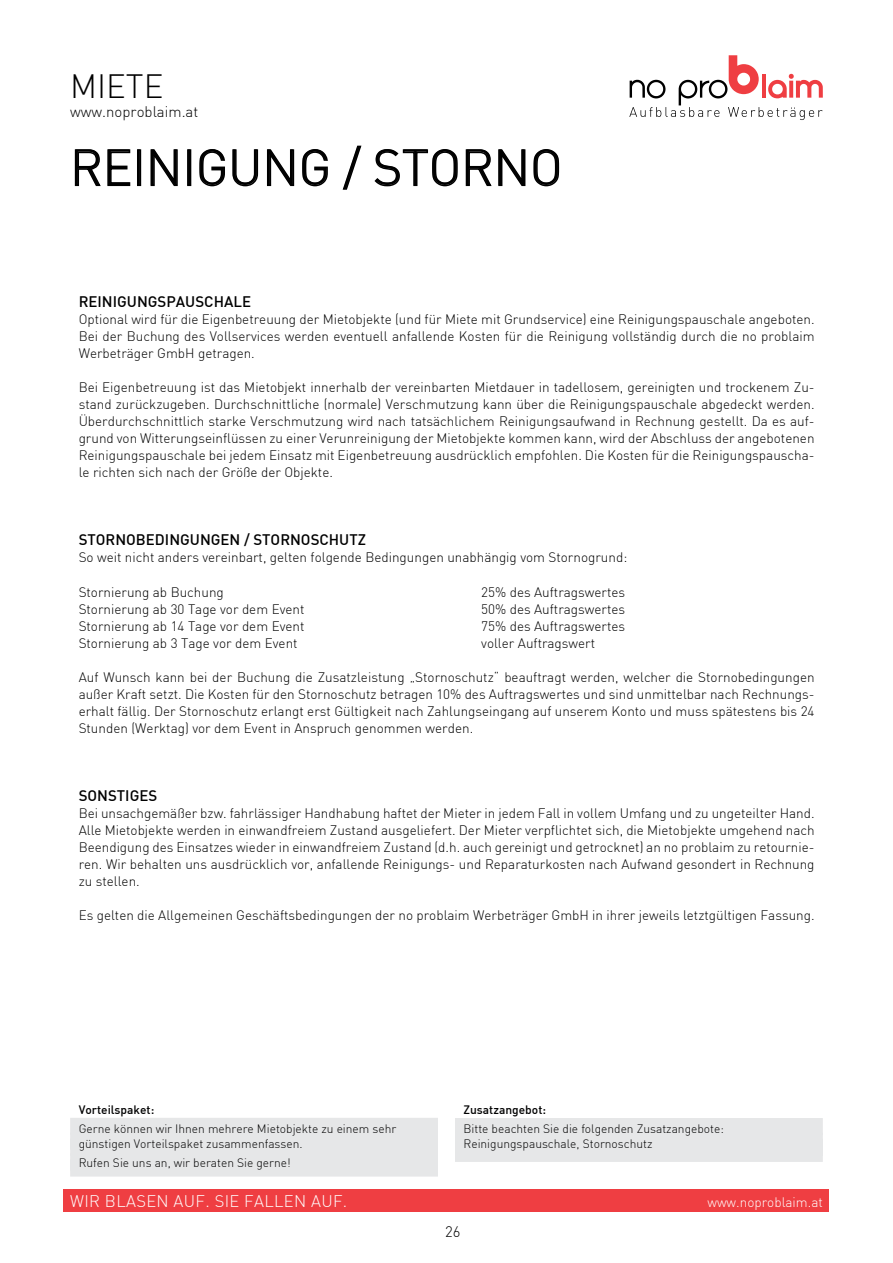
<style>
.page{position:relative;width:893px;height:1263px;background:#fff}
.page>*{position:absolute;margin:0;border:0;box-sizing:border-box;transform-origin:0 0}
.t1{font:300 49.5px "DIN";color:#000}
.t2{font:300 33px "DIN";color:#000}
.t3{font:300 16.5px "DIN";letter-spacing:.02em;color:#fff}
.t4{font:500 15px "DIN";color:#000}
.t5{font:300 15px "DIN";color:#000}
.t6{font:300 13.5px/17px "DIN";color:#000;text-align:justify}
.t7{font:300 13.5px "DIN";color:#fff}
.t8{font:300 12px/14.9px "DIN";color:#000}
.t9{font:500 12px "DIN";color:#000}
</style>
<div class="page">
<svg style="left:629px;top:55px;width:194px;height:65px"></svg>
<div style="left:64px;top:1189px;width:765px;height:23px;background:#ef3e42"></div>
<svg style="left:74px;top:149px;width:57px;height:38px"></svg>
<div style="left:137px;top:149px;width:4px;height:37px;border:2px solid #000"></div>
<svg style="left:150px;top:149px;width:28px;height:38px"></svg>
<div style="left:187px;top:149px;width:4px;height:37px;border:2px solid #000"></div>
<svg style="left:199px;top:149px;width:26px;height:38px"></svg>
<svg style="left:232px;top:149px;width:27px;height:38px"></svg>
<svg style="left:267px;top:149px;width:28px;height:38px"></svg>
<svg style="left:302px;top:149px;width:26px;height:38px"></svg>
<svg style="left:342px;top:145px;width:20px;height:45px"></svg>
<svg style="left:374px;top:149px;width:84px;height:38px"></svg>
<svg style="left:465px;top:149px;width:61px;height:38px"></svg>
<svg style="left:533px;top:149px;width:27px;height:38px"></svg>
<div style="left:70px;top:1118px;width:368px;height:17px;background:#e6e7e8"></div>
<div style="left:70px;top:1133px;width:368px;height:17px;background:#e6e7e8"></div>
<div style="left:70px;top:1139px;width:368px;height:17px;background:#e6e7e8"></div>
<div style="left:70px;top:1153px;width:368px;height:17px;background:#e6e7e8"></div>
<div style="left:70px;top:1159px;width:368px;height:17px;background:#e6e7e8"></div>
<div style="left:455px;top:1118px;width:368px;height:17px;background:#e6e7e8"></div>
<div style="left:455px;top:1133px;width:368px;height:17px;background:#e6e7e8"></div>
<div style="left:455px;top:1145px;width:368px;height:17px;background:#e6e7e8"></div>
<h2 class="t2" style="left:70px;top:66px;width:44px">Miete</h2>
<p class="t5" style="left:70px;top:102px;width:130px">www.noproblaim.at</p>
<h1 class="t1" style="left:70px;top:137px;width:494px">REINIGUNG / STORNO</h1>
<p class="t4" style="left:79px;top:292px;width:174px">REINIGUNGSPAUSCHALE</p>
<p class="t6" style="left:79px;top:311px;width:737px">Optional wird für die Eigenbetreuung der Mietobjekte (und für Miete mit Grundservice) eine Reinigungspauschale angeboten.<br>Bei der Buchung des Vollservices werden eventuell anfallende Kosten für die Reinigung vollständig durch die no problaim Werbeträger GmbH getragen.</p>
<p class="t6" style="left:79px;top:379px;width:737px">Bei Eigenbetreuung ist das Mietobjekt innerhalb der vereinbarten Mietdauer in tadellosem, gereinigten und trockenem Zu&shy;stand zurückzugeben. Durchschnittliche (normale) Verschmutzung kann über die Reinigungspauschale abgedeckt werden.<br>Überdurchschnittlich starke Verschmutzung wird nach tatsächlichem Reinigungsaufwand in Rechnung gestellt. Da es auf&shy;grund von Witterungseinflüssen zu einer Verunreinigung der Mietobjekte kommen kann, wird der Abschluss der angebotenen Reinigungspauschale bei jedem Einsatz mit Eigenbetreuung ausdrücklich empfohlen. Die Kosten für die Reinigungspauscha&shy;le richten sich nach der Größe der Objekte.</p>
<p class="t4" style="left:79px;top:530px;width:289px">STORNOBEDINGUNGEN / STORNOSCHUTZ</p>
<p class="t6" style="left:79px;top:549px;width:550px">So weit nicht anders vereinbart, gelten folgende Bedingungen unabhängig vom Stornogrund:</p>
<p class="t6" style="left:79px;top:583px;width:147px">Stornierung ab Buchung</p>
<p class="t6" style="left:481px;top:583px;width:145px">25% des Auftragswertes</p>
<p class="t6" style="left:79px;top:600px;width:227px">Stornierung ab 30 Tage vor dem Event</p>
<p class="t6" style="left:481px;top:600px;width:145px">50% des Auftragswertes</p>
<p class="t6" style="left:79px;top:617px;width:227px">Stornierung ab 14 Tage vor dem Event</p>
<p class="t6" style="left:481px;top:617px;width:145px">75% des Auftragswertes</p>
<p class="t6" style="left:79px;top:634px;width:220px">Stornierung ab 3 Tage vor dem Event</p>
<p class="t6" style="left:481px;top:634px;width:115px">voller Auftragswert</p>
<p class="t6" style="left:79px;top:668px;width:737px">Auf Wunsch kann bei der Buchung die Zusatzleistung „Stornoschutz“ beauftragt werden, welcher die Stornobedingungen außer Kraft setzt. Die Kosten für den Stornoschutz betragen 10% des Auftragswertes und sind unmittelbar nach Rechnungs&shy;erhalt fällig. Der Stornoschutz erlangt erst Gültigkeit nach Zahlungseingang auf unserem Konto und muss spätestens bis 24<br>Stunden (Werktag) vor dem Event in Anspruch genommen werden.</p>
<p class="t4" style="left:79px;top:786px;width:80px">SONSTIGES</p>
<p class="t6" style="left:79px;top:804px;width:737px">Bei unsachgemäßer bzw. fahrlässiger Handhabung haftet der Mieter in jedem Fall in vollem Umfang und zu ungeteilter Hand.<br>Alle Mietobjekte werden in einwandfreiem Zustand ausgeliefert. Der Mieter verpflichtet sich, die Mietobjekte umgehend nach Beendigung des Einsatzes wieder in einwandfreiem Zustand (d.h. auch gereinigt und getrocknet) an no problaim zu retournie&shy;ren. Wir behalten uns ausdrücklich vor, anfallende Reinigungs- und Reparaturkosten nach Aufwand gesondert in Rechnung zu stellen.</p>
<p class="t6" style="left:79px;top:906px;width:737px">Es gelten die Allgemeinen Geschäftsbedingungen der no problaim Werbeträger GmbH in ihrer jeweils letztgültigen Fassung.</p>
<p class="t9" style="left:79px;top:1101px;width:77px">Vorteilspaket:</p>
<p class="t8" style="left:79px;top:1121px;width:319px">Gerne können wir Ihnen mehrere Mietobjekte zu einem sehr günstigen Vorteilspaket zusammenfassen.</p>
<p class="t8" style="left:79px;top:1155px;width:214px">Rufen Sie uns an, wir beraten Sie gerne!</p>
<p class="t9" style="left:463px;top:1102px;width:84px">Zusatzangebot:</p>
<p class="t8" style="left:463px;top:1121px;width:262px">Bitte beachten Sie die folgenden Zusatzangebote:<br>Reinigungspauschale, Stornoschutz</p>
<p class="t3" style="left:70px;top:1190px;width:279px">WIR BLASEN AUF. SIE FALLEN AUF.</p>
<p class="t7" style="left:707px;top:1193px;width:117px">www.noproblaim.at</p>
<p class="t5" style="left:445px;top:1223px;width:17px">26</p>
</div>
